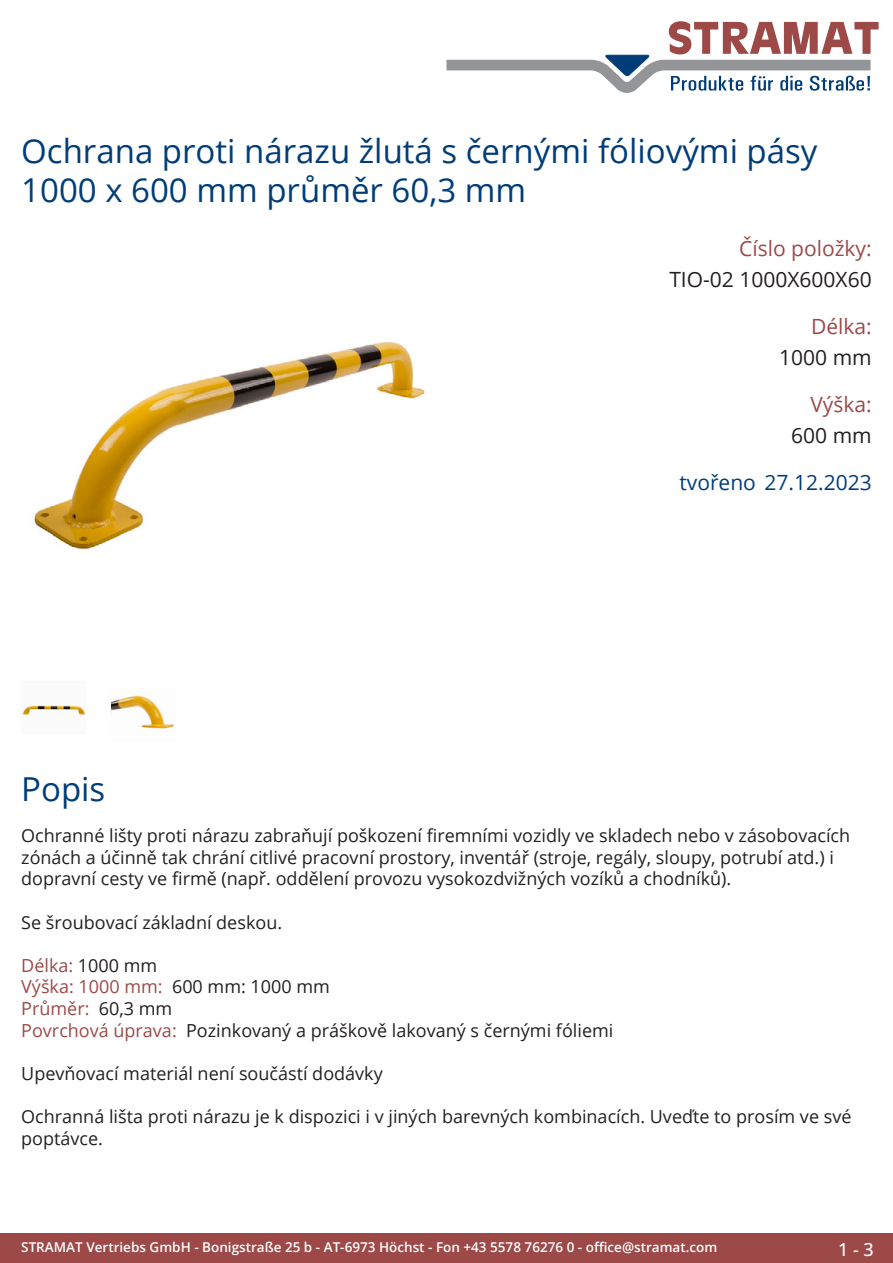
<style>
.page{position:relative;width:893px;height:1263px;background:#fff}
.page>*{position:absolute;margin:0;border:0;box-sizing:border-box;transform-origin:0 0}
.Produkttitel{font:33px/39.6px "Open Sans";color:#003d78}
.TechDaten_Inhalt{font:21px "Open Sans";color:#231f20}
.TechDaten_Überschrif{font:21px "Open Sans";color:#9c4948}
.Erstellungsdatum{font:21px "Open Sans";color:#003d78}
.Beschreibung_Text{font:18px/21.6px "Open Sans";color:#231f20}
.t1{font:500 18px "Open Sans";color:#fff}
.t2{font:600 13.5px "Open Sans";color:#fff}
.s1{color:#9c4948}
</style>
<div class="page">
<div style="left:0;top:1233px;width:893px;height:30px;background:#9c4948"></div>
<svg style="left:446px;top:21px;width:433px;height:72px"></svg>
<img style="left:34px;top:342px;width:391px;height:208px">
<img style="left:22px;top:705px;width:63px;height:13px">
<img style="left:112px;top:695px;width:62px;height:34px">
<p class="Produkttitel" style="left:21px;top:130px;width:798px">Ochrana proti nárazu žlutá s černými fóliovými pásy<br>1000 x 600 mm průměr 60,3 mm</p>
<p class="TechDaten_Überschrif" style="left:739px;top:234px;width:134px">Číslo položky:</p>
<p class="TechDaten_Inhalt" style="left:669px;top:265px;width:204px">TIO-02 1000X600X60</p>
<p class="TechDaten_Überschrif" style="left:811px;top:312px;width:62px">Délka:</p>
<p class="TechDaten_Inhalt" style="left:779px;top:343px;width:94px">1000 mm</p>
<p class="TechDaten_Überschrif" style="left:810px;top:390px;width:63px">Výška:</p>
<p class="TechDaten_Inhalt" style="left:791px;top:421px;width:82px">600 mm</p>
<p class="Erstellungsdatum" style="left:679px;top:468px;width:194px">tvořeno 27.12.2023</p>
<p class="Produkttitel" style="left:21px;top:768px;width:86px">Popis</p>
<p class="Beschreibung_Text" style="left:21px;top:824px;width:830px">Ochranné lišty proti nárazu zabraňují poškození firemními vozidly ve skladech nebo v zásobovacích zónách a účinně tak chrání citlivé pracovní prostory, inventář (stroje, regály, sloupy, potrubí atd.) i dopravní cesty ve firmě (např. oddělení provozu vysokozdvižných vozíků a chodníků).</p>
<p class="Beschreibung_Text" style="left:21px;top:911px;width:262px">Se šroubovací základní deskou.</p>
<p class="Beschreibung_Text" style="left:21px;top:954px;width:594px"><span class="s1">Délka:</span> 1000 mm<br><span class="s1">Výška: 1000 mm:</span> 600 mm: 1000 mm<br><span class="s1">Průměr:</span> 60,3 mm<br><span class="s1">Povrchová úprava:</span> Pozinkovaný a práškově lakovaný s černými fóliemi</p>
<p class="Beschreibung_Text" style="left:21px;top:1062px;width:363px">Upevňovací materiál není součástí dodávky</p>
<p class="Beschreibung_Text" style="left:21px;top:1105px;width:832px">Ochranná lišta proti nárazu je k dispozici i v jiných barevných kombinacích. Uveďte to prosím ve své poptávce.</p>
<p class="t2" style="left:21px;top:1238px;width:698px">STRAMAT Vertriebs GmbH - Bonigstraße 25 b - AT-6973 Höchst - Fon +43 5578 76276 0 - office@stramat.com</p>
<p class="t1" style="left:838px;top:1237px;width:37px">1 - 3</p>
</div>
